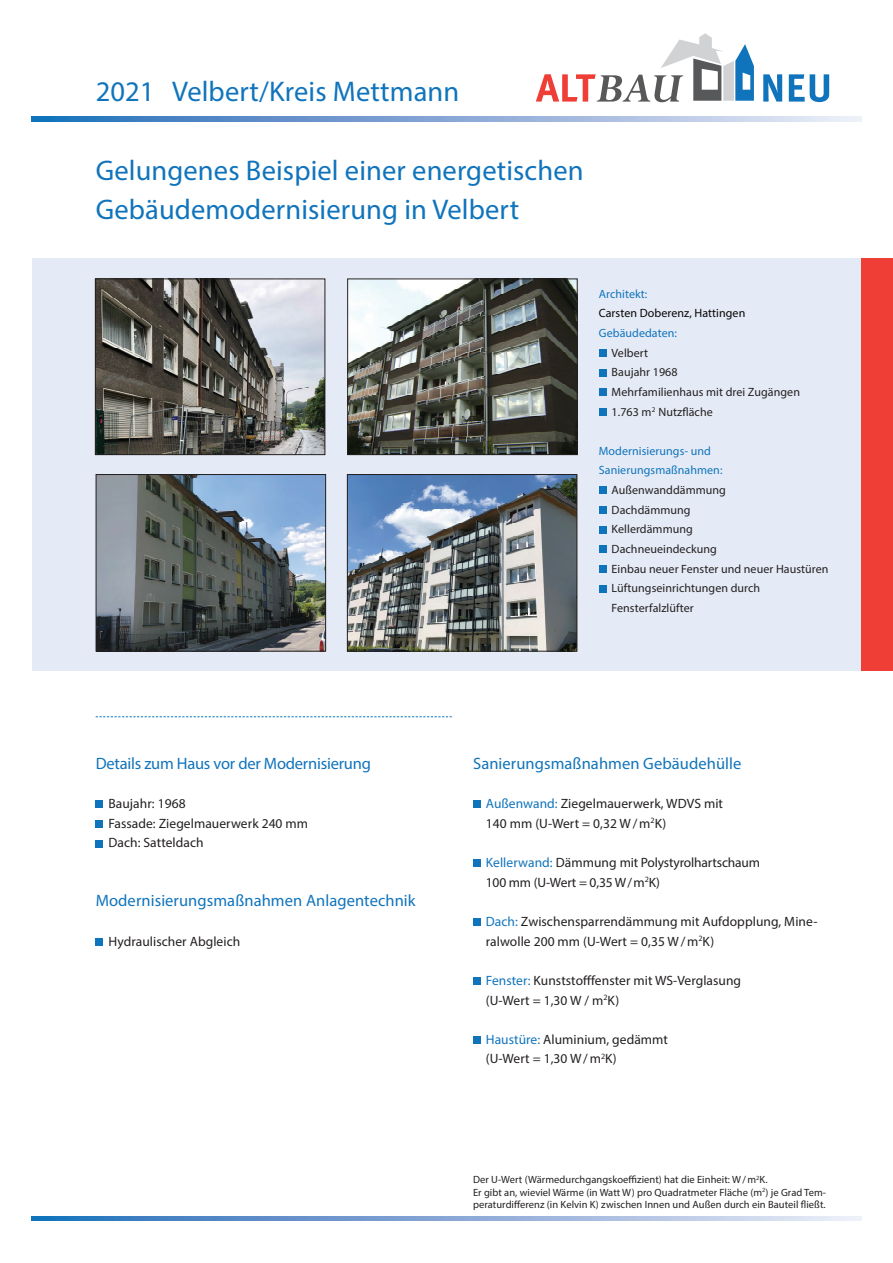
<style>
.page{position:relative;width:893px;height:1263px;background:#fff}
.page>*{position:absolute;margin:0;border:0;box-sizing:border-box;transform-origin:0 0}
.t1{font:28.5px/39.3px "Myriad Pro";letter-spacing:.005em;color:#1074bc}
.t2{font:16.5px "Myriad Pro";letter-spacing:.005em;color:#1074bc}
.t3{font:16.5px "Myriad Pro";letter-spacing:-.015em;color:#1074bc}
.t4{font:13.5px/19.6px "Myriad Pro";letter-spacing:.005em;color:#231f20}
.t5{font:12px/19.6px "Myriad Pro";letter-spacing:.005em;color:#231f20}
.t6{font:12px/19.6px "Myriad Pro";letter-spacing:.005em;color:#1074bc}
.t7{font:12px "Myriad Pro";letter-spacing:.005em;color:#060604}
.t8{font:10.5px/12.6px "Myriad Pro";letter-spacing:.005em;color:#231f20}
.s1{color:#1074bc}
</style>
<div class="page">
<div style="left:32px;top:258px;width:829px;height:413px;background:#e5ebf6"></div>
<svg style="left:32px;top:1216px;width:829px;height:4px;background:#86a9d6"></svg>
<svg style="left:32px;top:117px;width:829px;height:4px;background:#86a9d6"></svg>
<div style="left:861px;top:258px;width:32px;height:413px;background:#ee3e35"></div>
<svg style="left:96px;top:716px;width:356px;height:1px"></svg>
<div style="left:96px;top:801px;width:7px;height:7px;background:#1074bc"></div>
<div style="left:96px;top:820px;width:7px;height:8px;background:#1074bc"></div>
<div style="left:96px;top:840px;width:7px;height:7px;background:#1074bc"></div>
<div style="left:96px;top:938px;width:7px;height:7px;background:#1074bc"></div>
<div style="left:473px;top:801px;width:7px;height:7px;background:#1074bc"></div>
<div style="left:473px;top:860px;width:7px;height:7px;background:#1074bc"></div>
<div style="left:473px;top:918px;width:7px;height:8px;background:#1074bc"></div>
<div style="left:473px;top:977px;width:7px;height:8px;background:#1074bc"></div>
<div style="left:473px;top:1036px;width:7px;height:8px;background:#1074bc"></div>
<svg style="left:763px;top:74px;width:19px;height:28px"></svg>
<svg style="left:789px;top:74px;width:40px;height:28px"></svg>
<svg style="left:536px;top:33px;width:218px;height:69px"></svg>
<div style="left:599px;top:349px;width:7px;height:8px;background:#1074bc"></div>
<div style="left:599px;top:369px;width:7px;height:7px;background:#1074bc"></div>
<div style="left:599px;top:388px;width:7px;height:8px;background:#1074bc"></div>
<div style="left:599px;top:408px;width:7px;height:7px;background:#1074bc"></div>
<div style="left:599px;top:487px;width:7px;height:7px;background:#1074bc"></div>
<div style="left:599px;top:506px;width:7px;height:8px;background:#1074bc"></div>
<div style="left:599px;top:526px;width:7px;height:7px;background:#1074bc"></div>
<div style="left:599px;top:545px;width:7px;height:8px;background:#1074bc"></div>
<div style="left:599px;top:565px;width:7px;height:8px;background:#1074bc"></div>
<div style="left:599px;top:585px;width:7px;height:7px;background:#1074bc"></div>
<img style="left:97px;top:281px;width:226px;height:172px">
<div style="left:95px;top:279px;width:230px;height:176px;border:1px solid #231f20"></div>
<img style="left:349px;top:281px;width:227px;height:172px">
<div style="left:347px;top:279px;width:231px;height:176px;border:1px solid #231f20"></div>
<img style="left:98px;top:476px;width:226px;height:173px">
<div style="left:96px;top:474px;width:230px;height:177px;border:1px solid #231f20"></div>
<img style="left:349px;top:476px;width:226px;height:173px">
<div style="left:347px;top:474px;width:230px;height:177px;border:1px solid #231f20"></div>
<h1 class="t1" style="left:96px;top:72px;width:365px">2021 Velbert/Kreis Mettmann</h1>
<h1 class="t1" style="left:96px;top:150px;width:490px">Gelungenes Beispiel einer energetischen<br>Gebäudemodernisierung in Velbert</h1>
<p class="t6" style="left:599px;top:284px;width:50px">Architekt:</p>
<p class="t7" style="left:599px;top:306px;width:148px">Carsten Doberenz, Hattingen</p>
<p class="t6" style="left:599px;top:323px;width:80px">Gebäudedaten:</p>
<p class="t5" style="left:612px;top:343px;width:190px">Velbert<br>Baujahr 1968<br>Mehrfamilienhaus mit drei Zugängen<br>1.763 m<sup>2</sup> Nutzfläche</p>
<p class="t6" style="left:599px;top:441px;width:125px">Modernisierungs- und<br>Sanierungsmaßnahmen:</p>
<p class="t5" style="left:612px;top:480px;width:218px">Außenwanddämmung<br>Dachdämmung<br>Kellerdämmung<br>Dachneueindeckung<br>Einbau neuer Fenster und neuer Haustüren<br>Lüftungseinrichtungen durch<br>Fensterfalzlüfter</p>
<p class="t3" style="left:96px;top:753px;width:277px">Details zum Haus vor der Modernisierung</p>
<p class="t4" style="left:108px;top:794px;width:201px">Baujahr: 1968<br>Fassade: Ziegelmauerwerk 240 mm<br>Dach: Satteldach</p>
<p class="t2" style="left:96px;top:891px;width:321px">Modernisierungsmaßnahmen Anlagentechnik</p>
<p class="t4" style="left:108px;top:931px;width:133px">Hydraulischer Abgleich</p>
<p class="t2" style="left:473px;top:753px;width:270px">Sanierungsmaßnahmen Gebäudehülle</p>
<p class="t4" style="left:486px;top:794px;width:239px"><span class="s1">Außenwand:</span> Ziegelmauerwerk, WDVS mit<br>140 mm (U-Wert = 0,32 W/m<sup>2</sup>K)</p>
<p class="t4" style="left:486px;top:852px;width:276px"><span class="s1">Kellerwand:</span> Dämmung mit Polystyrolhartschaum<br>100 mm (U-Wert = 0,35 W/m<sup>2</sup>K)</p>
<p class="t4" style="left:486px;top:911px;width:333px"><span class="s1">Dach:</span> Zwischensparrendämmung mit Aufdopplung, Mine&shy;ralwolle 200 mm (U-Wert = 0,35 W/m<sup>2</sup>K)</p>
<p class="t4" style="left:486px;top:970px;width:257px"><span class="s1">Fenster:</span> Kunststofffenster mit WS-Verglasung (U-Wert = 1,30 W / m<sup>2</sup>K)</p>
<p class="t4" style="left:486px;top:1029px;width:184px"><span class="s1">Haustüre:</span> Aluminium, gedämmt (U-Wert = 1,30 W/m<sup>2</sup>K)</p>
<p class="t8" style="left:473px;top:1173px;width:355px">Der U-Wert (Wärmedurchgangskoeffizient) hat die Einheit: W/m<sup>2</sup>K.<br>Er gibt an, wieviel Wärme (in Watt W) pro Quadratmeter Fläche (m<sup>2</sup>) je Grad Tem&shy;peraturdifferenz (in Kelvin K) zwischen Innen und Außen durch ein Bauteil fließt.</p>
</div>
